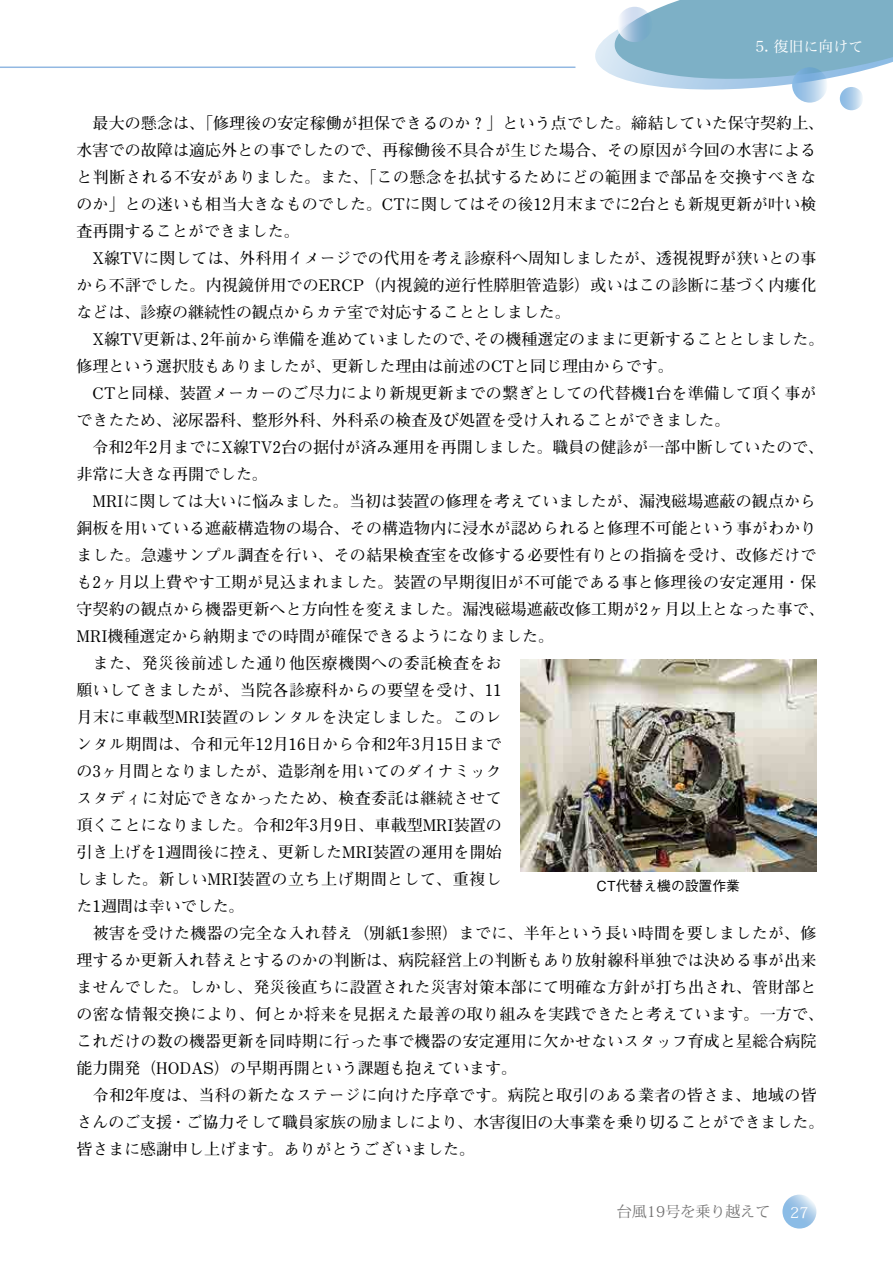
<style>
.page{position:relative;width:893px;height:1263px;background:#fff}
.page>*{position:absolute;margin:0;border:0;box-sizing:border-box;transform-origin:0 0}
.t1{font:700 15.9px/27px "Futo Min A101 Pro";letter-spacing:.01em;color:#000}
.t2{font:15px "Koz Min Pr 6 N";color:#727171}
.t3{font:14.85px "Hira Min Pro N W3";color:#fff}
.t4{font:14.85px "Koz Min Pr 6 N";color:#fff}
.t5{font:500 13.8px "Gothic BBB Pro";color:#000}
</style>
<div class="page">
<svg style="left:595px;top:0;width:298px;height:95px"></svg>
<svg style="left:792px;top:67px;width:35px;height:36px"></svg>
<svg style="left:617px;top:7px;width:35px;height:35px"></svg>
<svg style="left:840px;top:87px;width:23px;height:23px"></svg>
<hr style="left:0;top:67px;width:575px;height:1px;background:#92b8e2">
<svg style="left:782px;top:1194px;width:34px;height:34px"></svg>
<img style="left:520px;top:660px;width:296px;height:211px">
<p class="t3" style="left:755px;top:34px;width:109px">5. 復旧に向けて</p>
<p class="t1" style="left:77px;top:107px;width:750px">　最大の懸念は、「修理後の安定稼働が担保できるのか？」という点でした。締結していた保守契約上、水害での故障は適応外との事でしたので、再稼働後不具合が生じた場合、その原因が今回の水害によると判断される不安がありました。また、「この懸念を払拭するためにどの範囲まで部品を交換すべきなのか」との迷いも相当大きなものでした。CTに関してはその後12月末までに2台とも新規更新が叶い検査再開することができました。<br>　X線TVに関しては、外科用イメージでの代用を考え診療科へ周知しましたが、透視視野が狭いとの事から不評でした。内視鏡併用でのERCP（内視鏡的逆行性膵胆管造影）或いはこの診断に基づく内瘻化などは、診療の継続性の観点からカテ室で対応することとしました。<br>　X線TV更新は、2年前から準備を進めていましたので、その機種選定のままに更新することとしました。修理という選択肢もありましたが、更新した理由は前述のCTと同じ理由からです。<br>　CTと同様、装置メーカーのご尽力により新規更新までの繋ぎとしての代替機1台を準備して頂く事ができたため、泌尿器科、整形外科、外科系の検査及び処置を受け入れることができました。<br>　令和2年2月までにX線TV2台の据付が済み運用を再開しました。職員の健診が一部中断していたので、非常に大きな再開でした。<br>　MRIに関しては大いに悩みました。当初は装置の修理を考えていましたが、漏洩磁場遮蔽の観点から銅板を用いている遮蔽構造物の場合、その構造物内に浸水が認められると修理不可能という事がわかりました。急遽サンプル調査を行い、その結果検査室を改修する必要性有りとの指摘を受け、改修だけでも2ヶ月以上費やす工期が見込まれました。装置の早期復旧が不可能である事と修理後の安定運用・保守契約の観点から機器更新へと方向性を変えました。漏洩磁場遮蔽改修工期が2ヶ月以上となった事で、MRI機種選定から納期までの時間が確保できるようになりました。<br>　また、発災後前述した通り他医療機関への委託検査をお<br>願いしてきましたが、当院各診療科からの要望を受け、11<br>月末に車載型MRI装置のレンタルを決定しました。このレ<br>ンタル期間は、令和元年12月16日から令和2年3月15日まで<br>の3ヶ月間となりましたが、造影剤を用いてのダイナミック<br>スタディに対応できなかったため、検査委託は継続させて<br>頂くことになりました。令和2年3月9日、車載型MRI装置の<br>引き上げを1週間後に控え、更新したMRI装置の運用を開始<br>しました。新しいMRI装置の立ち上げ期間として、重複し<br>た1週間は幸いでした。<br>　被害を受けた機器の完全な入れ替え（別紙1参照）までに、半年という長い時間を要しましたが、修理するか更新入れ替えとするのかの判断は、病院経営上の判断もあり放射線科単独では決める事が出来ませんでした。しかし、発災後直ちに設置された災害対策本部にて明確な方針が打ち出され、管財部との密な情報交換により、何とか将来を見据えた最善の取り組みを実践できたと考えています。一方で、これだけの数の機器更新を同時期に行った事で機器の安定運用に欠かせないスタッフ育成と星総合病院能力開発（HODAS）の早期再開という課題も抱えています。<br>　令和2年度は、当科の新たなステージに向けた序章です。病院と取引のある業者の皆さま、地域の皆さんのご支援・ご協力そして職員家族の励ましにより、水害復旧の大事業を乗り切ることができました。皆さまに感謝申し上げます。ありがとうございました。</p>
<p class="t5" style="left:596px;top:875px;width:145px">CT代替え機の設置作業</p>
<p class="t2" style="left:617px;top:1203px;width:155px">台風19号を乗り越えて</p>
<p class="t4" style="left:790px;top:1204px;width:20px">27</p>
</div>
